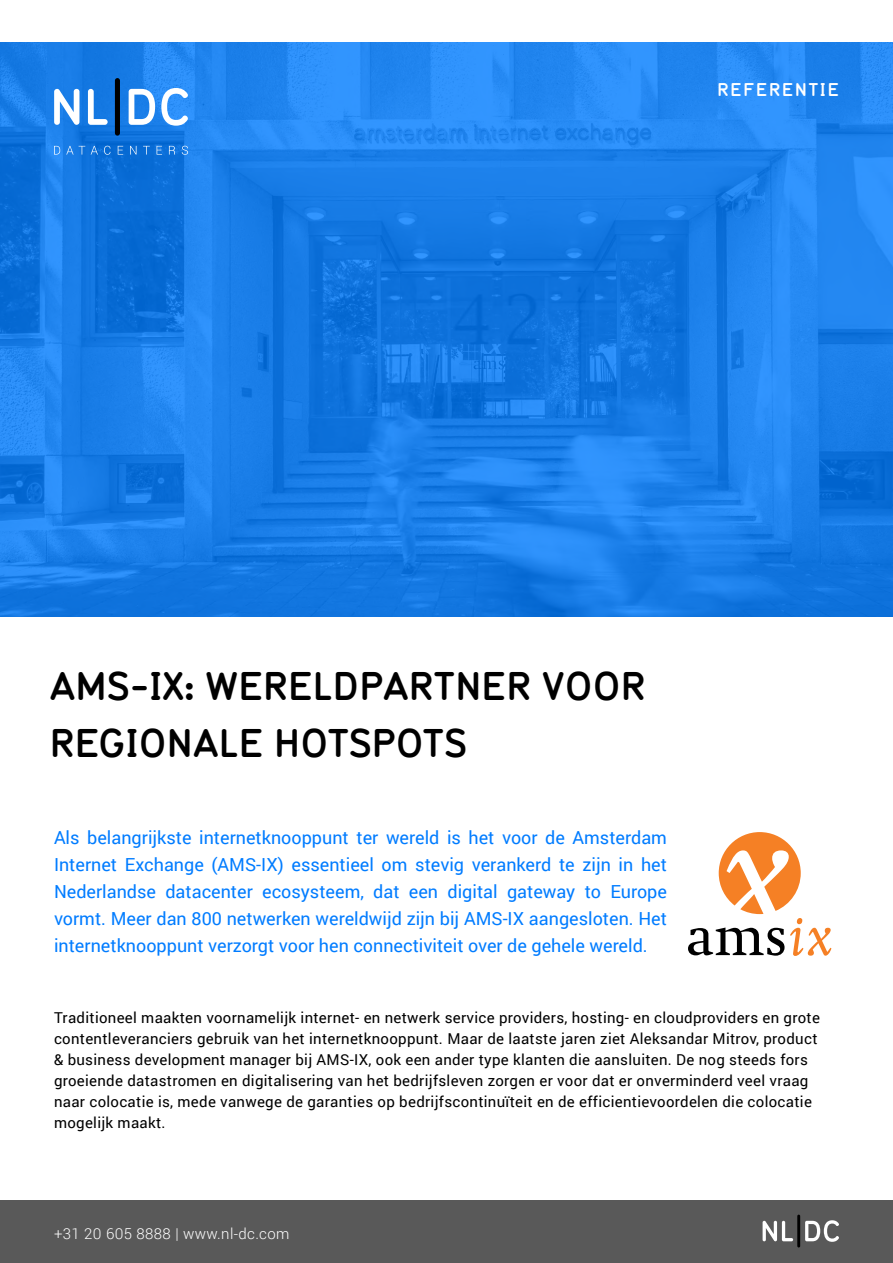
<style>
.page{position:relative;width:893px;height:1263px;background:#fff}
.page>*{position:absolute;margin:0;border:0;box-sizing:border-box;transform-origin:0 0}
.t1{font:700 39px/57px "Typ 1451";letter-spacing:-.01em;color:#000}
.t2{font:18px/27px "Roboto";color:#007cff;text-align:justify}
.t3{font:700 18px "Typ 1451";letter-spacing:.075em;color:#fff}
.t4{font:15px/21px "Roboto";letter-spacing:.02em;color:#000}
.t5{font:300 15px "Roboto";letter-spacing:.025em;color:#fff}
</style>
<div class="page">
<img style="left:0;top:42px;width:893px;height:574px">
<div style="left:115px;top:78px;width:5px;height:58px;background:#000;border-radius:3px"></div>
<svg style="left:54px;top:88px;width:134px;height:38px"></svg>
<svg style="left:54px;top:146px;width:6px;height:9px"></svg>
<svg style="left:66px;top:146px;width:19px;height:9px"></svg>
<svg style="left:91px;top:146px;width:7px;height:9px"></svg>
<svg style="left:104px;top:146px;width:7px;height:9px"></svg>
<svg style="left:118px;top:146px;width:5px;height:9px"></svg>
<svg style="left:130px;top:146px;width:7px;height:9px"></svg>
<svg style="left:143px;top:146px;width:7px;height:9px"></svg>
<svg style="left:157px;top:146px;width:5px;height:9px"></svg>
<svg style="left:169px;top:146px;width:6px;height:9px"></svg>
<svg style="left:182px;top:146px;width:6px;height:9px"></svg>
<div style="left:0;top:1200px;width:893px;height:63px;background:#595959"></div>
<hr style="left:797px;top:1214px;width:3px;height:33px;background:#000">
<svg style="left:763px;top:1220px;width:76px;height:22px"></svg>
<svg style="left:688px;top:832px;width:143px;height:124px"></svg>
<p class="t3" style="left:717px;top:77px;width:123px">REFERENTIE</p>
<h1 class="t1" style="left:50px;top:656px;width:598px">AMS-IX: WERELDPARTNER VOOR<br>REGIONALE HOTSPOTS</h1>
<p class="t2" style="left:54px;top:824px;width:614px">Als belangrijkste internetknooppunt ter wereld is het voor de Amsterdam Internet Exchange (AMS-IX) essentieel om stevig verankerd te zijn in het Nederlandse datacenter ecosysteem, dat een digital gateway to Europe vormt. Meer dan 800 netwerken wereldwijd zijn bij AMS-IX aangesloten. Het internetknooppunt verzorgt voor hen connectiviteit over de gehele wereld.</p>
<p class="t4" style="left:54px;top:1007px;width:767px">Traditioneel maakten voornamelijk internet- en netwerk service providers, hosting- en cloudproviders en grote contentleveranciers gebruik van het internetknooppunt. Maar de laatste jaren ziet Aleksandar Mitrov, product &amp; business development manager bij AMS-IX, ook een ander type klanten die aansluiten. De nog steeds fors groeiende datastromen en digitalisering van het bedrijfsleven zorgen er voor dat er onverminderd veel vraag naar colocatie is, mede vanwege de garanties op bedrijfscontinuïteit en de efficientievoordelen die colocatie mogelijk maakt.</p>
<p class="t5" style="left:54px;top:1223px;width:237px">+31 20 605 8888 | www.nl-dc.com</p>
</div>
